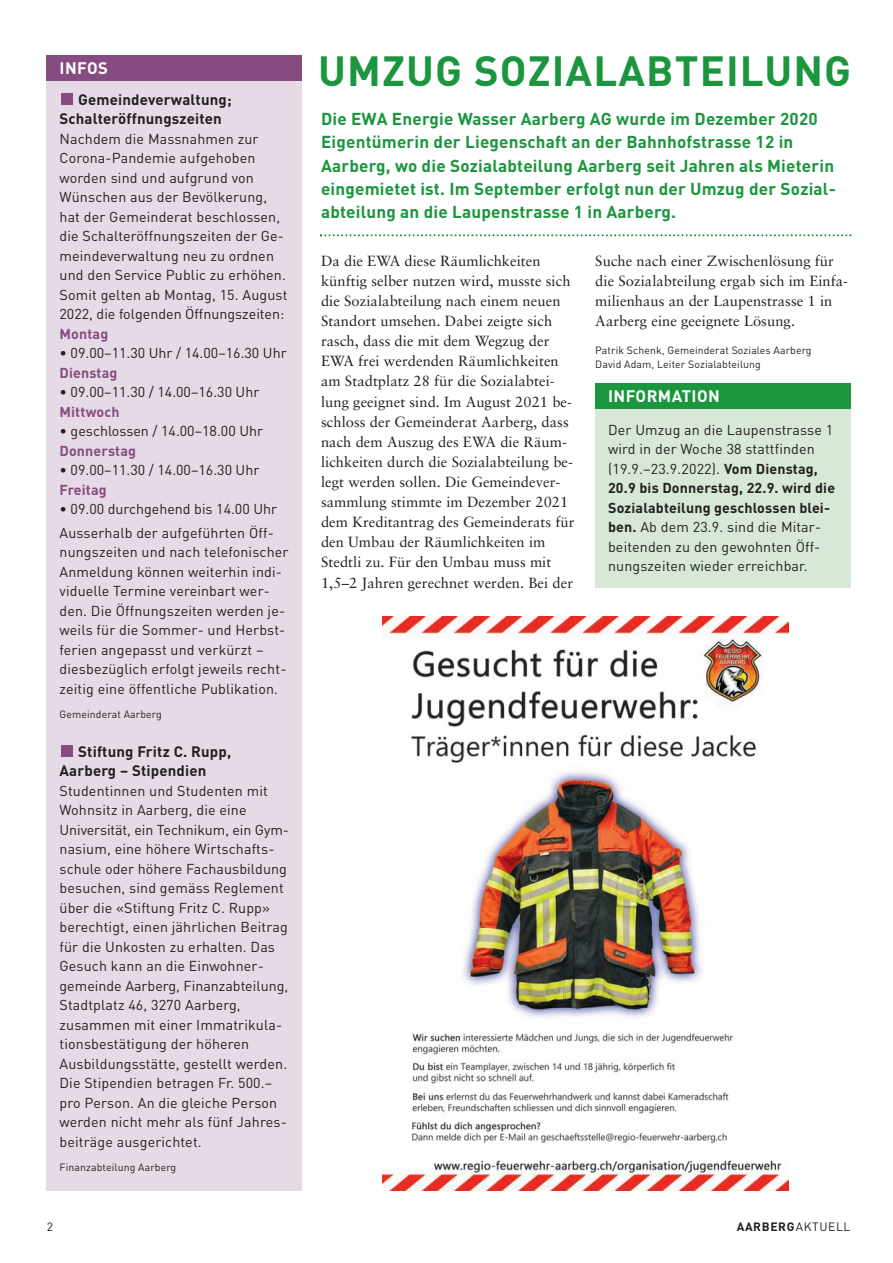
<style>
.page{position:relative;width:893px;height:1263px;background:#fff}
.page>*{position:absolute;margin:0;border:0;box-sizing:border-box;transform-origin:0 0}
.t1{font:700 41.7px "DIN";letter-spacing:.025em;color:#1b953e}
.t2{font:700 17.1px/23.1px "DIN";letter-spacing:.01em;color:#1b953e}
.t3{font:700 16.5px "DIN";letter-spacing:.025em;color:#fff}
.t4{font:700 15px/19.5px "DIN";letter-spacing:.01em;color:#231f20}
.t5{font:14.7px/20.1px "Sabon";letter-spacing:.005em;color:#231f20}
.t6{font:14.25px/19.5px "DIN";letter-spacing:.01em;color:#231f20}
.t7{font:700 14.25px "DIN";letter-spacing:.01em;color:#864c81}
.t8{font:700 12px "DIN";letter-spacing:.055em;color:#231f20}
.t9{font:12px "DIN";color:#231f20}
.t10{font:10.5px/14.2px "DIN";letter-spacing:.01em;color:#231f20}
.s1{font-weight:700}
.s2{font-weight:400}
</style>
<div class="page">
<div style="left:595px;top:396px;width:255px;height:192px;background:#d8e8d7"></div>
<div style="left:595px;top:383px;width:255px;height:26px;background:#1b953e"></div>
<div style="left:47px;top:58px;width:255px;height:1133px;background:#e6dae6"></div>
<div style="left:61px;top:745px;width:12px;height:12px;background:#864c81"></div>
<div style="left:61px;top:93px;width:12px;height:12px;background:#864c81"></div>
<div style="left:47px;top:55px;width:255px;height:26px;background:#864c81"></div>
<svg style="left:320px;top:234px;width:531px;height:2px"></svg>
<img style="left:383px;top:617px;width:406px;height:574px">
<p class="t3" style="left:60px;top:58px;width:50px">INFOS</p>
<p class="t4" style="left:60px;top:90px;width:174px;text-indent:19px">Gemeindeverwaltung;<br>Schalteröffnungszeiten</p>
<p class="t6" style="left:60px;top:129px;width:229px">Nachdem die Massnahmen zur<br>Corona-Pandemie aufgehoben worden sind und aufgrund von<br>Wünschen aus der Bevölkerung, hat der Gemeinderat beschlossen, die Schalteröffnungszeiten der Ge&shy;meindeverwaltung neu zu ordnen und den Service Public zu erhöhen.<br>Somit gelten ab Montag, 15. August<br>2022, die folgenden Öffnungszeiten:</p>
<p class="t7" style="left:60px;top:325px;width:50px">Montag</p>
<p class="t6" style="left:60px;top:343px;width:229px">• 09.00–11.30 Uhr / 14.00–16.30 Uhr</p>
<p class="t7" style="left:60px;top:364px;width:59px">Dienstag</p>
<p class="t6" style="left:60px;top:382px;width:201px">• 09.00–11.30 / 14.00–16.30 Uhr</p>
<p class="t7" style="left:60px;top:403px;width:61px">Mittwoch</p>
<p class="t6" style="left:60px;top:421px;width:205px">• geschlossen / 14.00–18.00 Uhr</p>
<p class="t7" style="left:60px;top:442px;width:78px">Donnerstag</p>
<p class="t6" style="left:60px;top:460px;width:201px">• 09.00–11.30 / 14.00–16.30 Uhr</p>
<p class="t7" style="left:60px;top:481px;width:49px">Freitag</p>
<p class="t6" style="left:60px;top:497px;width:219px;line-height:23.7px">• 09.00 durchgehend bis 14.00 Uhr<br>Ausserhalb der aufgeführten Öff-</p>
<p class="t6" style="left:60px;top:543px;width:231px">nungszeiten und nach telefonischer Anmeldung können weiterhin indi&shy;viduelle Termine vereinbart wer&shy;den. Die Öffnungszeiten werden je&shy;weils für die Sommer- und Herbst&shy;ferien angepasst und verkürzt – diesbezüglich erfolgt jeweils recht&shy;zeitig eine öffentliche Publikation.</p>
<p class="t10" style="left:60px;top:707px;width:104px">Gemeinderat Aarberg</p>
<p class="t4" style="left:60px;top:742px;width:173px;text-indent:19px">Stiftung Fritz C. Rupp,<br>Aarberg – Stipendien</p>
<p class="t6" style="left:60px;top:781px;width:231px">Studentinnen und Studenten mit Wohnsitz in Aarberg, die eine Universität, ein Technikum, ein Gym&shy;nasium, eine höhere Wirtschafts&shy;schule oder höhere Fachausbildung besuchen, sind gemäss Reglement über die «Stiftung Fritz C. Rupp» berechtigt, einen jährlichen Beitrag für die Unkosten zu erhalten. Das Gesuch kann an die Einwohner&shy;gemeinde Aarberg, Finanzabteilung, Stadtplatz 46, 3270 Aarberg, zusammen mit einer Immatrikula&shy;tionsbestätigung der höheren Ausbildungsstätte, gestellt werden.<br>Die Stipendien betragen Fr. 500.– pro Person. An die gleiche Person werden nicht mehr als fünf Jahres&shy;beiträge ausgerichtet.</p>
<p class="t10" style="left:60px;top:1160px;width:118px">Finanzabteilung Aarberg</p>
<p class="t9" style="left:47px;top:1220px;width:8px">2</p>
<h1 class="t1" style="left:318px;top:47px;width:535px">UMZUG SOZIALABTEILUNG</h1>
<p class="t2" style="left:321px;top:108px;width:516px">Die EWA Energie Wasser Aarberg AG wurde im Dezember 2020<br>Eigentümerin der Liegenschaft an der Bahnhofstrasse 12 in Aarberg, wo die Sozialabteilung Aarberg seit Jahren als Mieterin eingemietet ist. Im September erfolgt nun der Umzug der Sozial&shy;abteilung an die Laupenstrasse 1 in Aarberg.</p>
<p class="t5" style="left:321px;top:252px;width:255px">Da die EWA diese Räumlichkeiten künftig selber nutzen wird, musste sich die Sozialabteilung nach einem neuen Standort umsehen. Dabei zeigte sich rasch, dass die mit dem Wegzug der EWA frei werdenden Räumlichkeiten am Stadtplatz 28 für die Sozialabtei&shy;lung geeignet sind. Im August 2021 be&shy;schloss der Gemeinderat Aarberg, dass nach dem Auszug des EWA die Räum&shy;lichkeiten durch die Sozialabteilung be&shy;legt werden sollen. Die Gemeindever&shy;sammlung stimmte im Dezember 2021 dem Kreditantrag des Gemeinderats für den Umbau der Räumlichkeiten im Stedtli zu. Für den Umbau muss mit 1,5–2 Jahren gerechnet werden. Bei der</p>
<p class="t5" style="left:595px;top:252px;width:254px">Suche nach einer Zwischenlösung für die Sozialabteilung ergab sich im Einfa&shy;milienhaus an der Laupenstrasse 1 in Aarberg eine geeignete Lösung.</p>
<p class="t10" style="left:595px;top:343px;width:218px">Patrik Schenk, Gemeinderat Soziales Aarberg<br>David Adam, Leiter Sozialabteilung</p>
<p class="t3" style="left:608px;top:386px;width:113px">INFORMATION</p>
<p class="t6" style="left:608px;top:420px;width:229px">Der Umzug an die Laupenstrasse 1 wird in der Woche 38 stattfinden (19.9.–23.9.2022). <span class="s1">Vom Dienstag, 20.9 bis Donnerstag, 22.9. wird die Sozialabteilung geschlossen blei&shy;ben.</span> Ab dem 23.9. sind die Mitar&shy;beitenden zu den gewohnten Öff&shy;nungszeiten wieder erreichbar.</p>
<p class="t8" style="left:737px;top:1220px;width:115px">AARBERG<span class="s2">AKTUELL</span></p>
</div>
